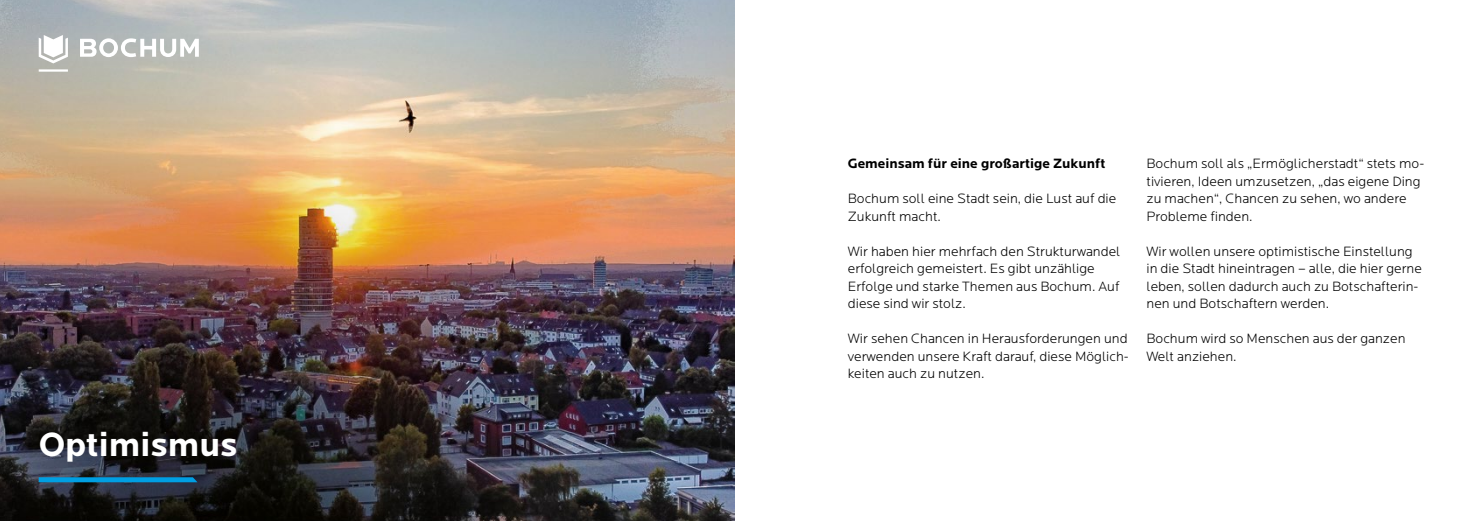
<style>
.page{position:relative;width:1469px;height:521px;background:#fff}
.page>*{position:absolute;margin:0;border:0;box-sizing:border-box;transform-origin:0 0}
.t1{font:700 35px "Locator";color:#fff}
.t2{font:300 14px/17.5px "Locator";color:#000}
.t3{font:700 14px "Locator";color:#000}
</style>
<div class="page">
<img style="left:0;top:0;width:734px;height:521px">
<svg style="left:39px;top:477px;width:158px;height:5px"></svg>
<svg style="left:39px;top:35px;width:160px;height:37px"></svg>
<h1 class="t1" style="left:39px;top:425px;width:200px">Optimismus</h1>
<p class="t3" style="left:847px;top:155px;width:259px">Gemeinsam für eine großartige Zukunft</p>
<p class="t2" style="left:847px;top:190px;width:270px">Bochum soll eine Stadt sein, die Lust auf die<br>Zukunft macht.</p>
<p class="t2" style="left:847px;top:243px;width:274px">Wir haben hier mehrfach den Strukturwandel erfolgreich gemeistert. Es gibt unzählige Erfolge und starke Themen aus Bochum. Auf diese sind wir stolz.</p>
<p class="t2" style="left:847px;top:330px;width:282px;text-align:justify">Wir sehen Chancen in Herausforderungen und verwenden unsere Kraft darauf, diese Möglich&shy;keiten auch zu nutzen.</p>
<p class="t2" style="left:1146px;top:155px;width:279px">Bochum soll als „Ermöglicherstadt“ stets mo&shy;tivieren, Ideen umzusetzen, „das eigene Ding zu machen“, Chancen zu sehen, wo andere Probleme finden.</p>
<p class="t2" style="left:1146px;top:243px;width:277px">Wir wollen unsere optimistische Einstellung in die Stadt hineintragen – alle, die hier gerne leben, sollen dadurch auch zu Botschafterin&shy;nen und Botschaftern werden.</p>
<p class="t2" style="left:1146px;top:330px;width:260px">Bochum wird so Menschen aus der ganzen<br>Welt anziehen.</p>
</div>
